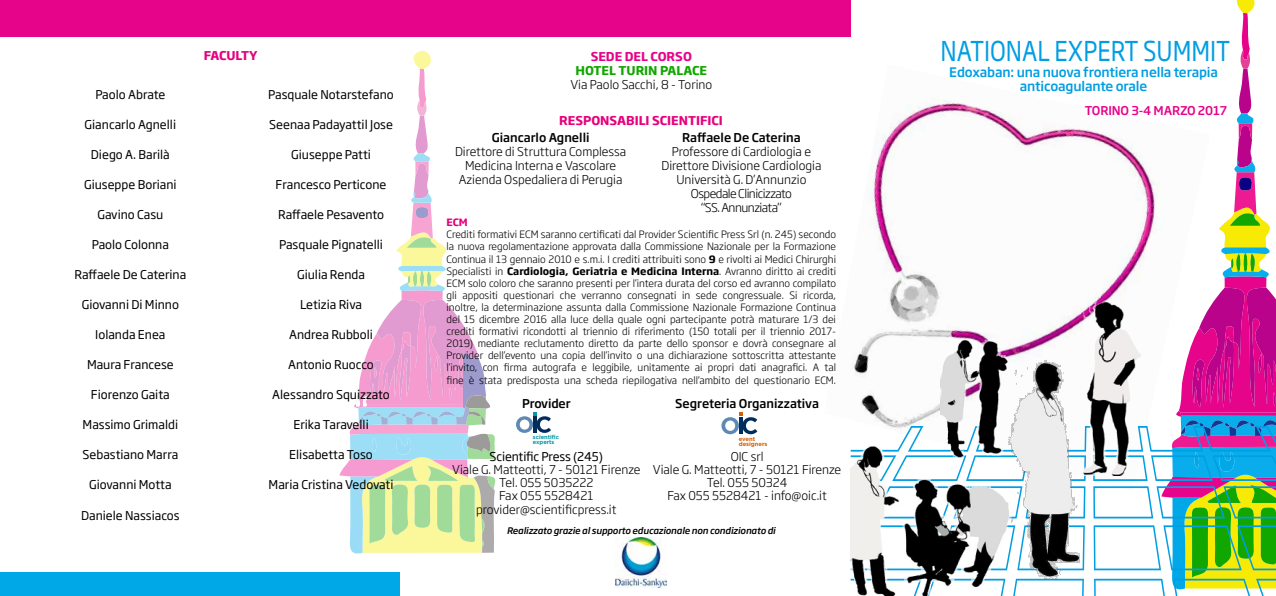
<style>
.page{position:relative;width:1276px;height:596px;background:#fff}
.page>*{position:absolute;margin:0;border:0;box-sizing:border-box;transform-origin:0 0}
.t1{font:27px "Soho Gothic Pro";color:#009ee3;scale:.85 1}
.t2{font:500 13px/14px "Soho Gothic Pro";letter-spacing:-.01em;color:#009ee3;text-align:center}
.t3{font:12px "Soho Gothic Pro";color:#000}
.t4{font:300 12px/14px "Soho Gothic Pro";color:#000;text-align:center}
.t5{font:500 12px "Soho Gothic Pro";color:#000}
.t6{font:700 12px "Soho Gothic Pro";color:#e6007d}
.t7{font:500 12px "Soho Gothic Pro";letter-spacing:-.01em;color:#e6058a}
.t8{font:700 12px "Soho Gothic Pro";color:#12a600}
.t9{font:700 12px "Soho Gothic Pro";color:#e6058a}
.t10{font:300 10px/12px "Soho Gothic Pro";color:#000;text-align:justify}
.t11{font:700 10px "Soho Gothic Pro";color:#e6007d}
.t12{font:italic 500 9px "Soho Gothic Pro";letter-spacing:-.01em;color:#000}
.t13{font:700 5.9px/5.4px "Gotham";color:#d75f00}
.t14{font:700 5.7px/5.3px "Gotham";color:#0099a8}
.s1{font-weight:700}
</style>
<div class="page">
<svg style="left:339px;top:50px;width:157px;height:504px"></svg>
<div style="left:0;top:0;width:850px;height:36px;background:#e6058a"></div>
<div style="left:0;top:572px;width:400px;height:23px;background:#00a8e8"></div>
<img style="left:615px;top:537px;width:52px;height:50px">
<svg style="left:721px;top:412px;width:36px;height:22px"></svg>
<svg style="left:516px;top:412px;width:35px;height:20px"></svg>
<img style="left:854px;top:100px;width:304px;height:325px">
<svg style="left:1176px;top:0;width:100px;height:425px"></svg>
<svg style="left:887px;top:425px;width:389px;height:170px"></svg>
<img style="left:1011px;top:350px;width:80px;height:245px">
<img style="left:940px;top:336px;width:71px;height:101px">
<img style="left:1082px;top:298px;width:58px;height:177px">
<img style="left:850px;top:437px;width:164px;height:158px">
<p class="t3" style="left:95px;top:85px;width:71px">Paolo Abrate</p>
<p class="t3" style="left:85px;top:115px;width:93px">Giancarlo Agnelli</p>
<p class="t3" style="left:91px;top:145px;width:80px">Diego A. Barilà</p>
<p class="t3" style="left:84px;top:175px;width:94px">Giuseppe Boriani</p>
<p class="t3" style="left:97px;top:205px;width:67px">Gavino Casu</p>
<p class="t3" style="left:92px;top:235px;width:78px">Paolo Colonna</p>
<p class="t3" style="left:74px;top:265px;width:113px">Raffaele De Caterina</p>
<p class="t3" style="left:82px;top:295px;width:99px">Giovanni Di Minno</p>
<p class="t3" style="left:95px;top:325px;width:72px">Iolanda Enea</p>
<p class="t3" style="left:87px;top:355px;width:88px">Maura Francese</p>
<p class="t3" style="left:91px;top:385px;width:80px">Fiorenzo Gaita</p>
<p class="t3" style="left:83px;top:415px;width:97px">Massimo Grimaldi</p>
<p class="t3" style="left:82px;top:445px;width:97px">Sebastiano Marra</p>
<p class="t3" style="left:89px;top:475px;width:84px">Giovanni Motta</p>
<p class="t3" style="left:81px;top:505px;width:100px">Daniele Nassiacos</p>
<p class="t6" style="left:204px;top:46px;width:55px">FACULTY</p>
<p class="t3" style="left:268px;top:85px;width:127px">Pasquale Notarstefano</p>
<p class="t3" style="left:269px;top:115px;width:125px">Seenaa Padayattil Jose</p>
<p class="t3" style="left:291px;top:145px;width:81px">Giuseppe Patti</p>
<p class="t3" style="left:276px;top:175px;width:112px">Francesco Perticone</p>
<p class="t3" style="left:278px;top:205px;width:107px">Raffaele Pesavento</p>
<p class="t3" style="left:279px;top:235px;width:105px">Pasquale Pignatelli</p>
<p class="t3" style="left:297px;top:265px;width:69px">Giulia Renda</p>
<p class="t3" style="left:300px;top:295px;width:64px">Letizia Riva</p>
<p class="t3" style="left:289px;top:325px;width:85px">Andrea Rubboli</p>
<p class="t3" style="left:288px;top:355px;width:87px">Antonio Ruocco</p>
<p class="t3" style="left:272px;top:385px;width:119px">Alessandro Squizzato</p>
<p class="t3" style="left:293px;top:415px;width:77px">Erika Taravelli</p>
<p class="t3" style="left:289px;top:445px;width:85px">Elisabetta Toso</p>
<p class="t3" style="left:269px;top:475px;width:126px">Maria Cristina Vedovati</p>
<p class="t9" style="left:590px;top:47px;width:103px">SEDE DEL CORSO</p>
<p class="t8" style="left:575px;top:61px;width:133px">HOTEL TURIN PALACE</p>
<p class="t4" style="left:570px;top:77px;width:143px">Via Paolo Sacchi, 8 - Torino</p>
<p class="t6" style="left:559px;top:111px;width:165px">RESPONSABILI SCIENTIFICI</p>
<p class="t5" style="left:492px;top:128px;width:99px">Giancarlo Agnelli</p>
<p class="t4" style="left:455px;top:144px;width:173px">Direttore di Struttura Complessa<br>Medicina Interna e Vascolare<br>Azienda Ospedaliera di Perugia</p>
<p class="t5" style="left:682px;top:128px;width:120px">Raffaele De Caterina</p>
<p class="t4" style="left:661px;top:144px;width:161px">Professore di Cardiologia e<br>Direttore Divisione Cardiologia<br>Università G. D’Annunzio<br>Ospedale Clinicizzato<br>“SS. Annunziata”</p>
<p class="t11" style="left:446px;top:215px;width:23px">ECM</p>
<p class="t10" style="left:446px;top:228px;width:391px">Crediti formativi ECM saranno certificati dal Provider Scientific Press Srl (n. 245) secondo la nuova regolamentazione approvata dalla Commissione Nazionale per la Formazione Continua il 13 gennaio 2010 e s.m.i. I crediti attribuiti sono <span class="s1">9</span> e rivolti ai Medici Chirurghi Specialisti in <span class="s1">Cardiologia, Geriatria e Medicina Interna</span>. Avranno diritto ai crediti ECM solo coloro che saranno presenti per l’intera durata del corso ed avranno compilato gli appositi questionari che verranno consegnati in sede congressuale. Si ricorda, inoltre, la determinazione assunta dalla Commissione Nazionale Formazione Continua del 15 dicembre 2016 alla luce della quale ogni partecipante potrà maturare 1/3 dei crediti formativi ricondotti al triennio di riferimento (150 totali per il triennio 2017- 2019) mediante reclutamento diretto da parte dello sponsor e dovrà consegnare al Provider dell’evento una copia dell’invito o una dichiarazione sottoscritta attestante l’invito, con firma autografa e leggibile, unitamente ai propri dati anagrafici. A tal</p>
<p class="t10" style="left:446px;top:373px;width:391px">fine è stata predisposta una scheda riepilogativa nell’ambito del questionario ECM.</p>
<p class="t5" style="left:522px;top:394px;width:50px">Provider</p>
<p class="t14" style="left:533px;top:434px;width:28px">scientific experts</p>
<p class="t3" style="left:489px;top:447px;width:115px">Scientific Press (245)</p>
<p class="t4" style="left:452px;top:462px;width:190px;line-height:13.3px">Viale G. Matteotti, 7 - 50121 Firenze<br>Tel. 055 5035222<br>Fax 055 5528421 provider@scientificpress.it</p>
<p class="t5" style="left:675px;top:394px;width:145px">Segreteria Organizzativa</p>
<p class="t13" style="left:738px;top:435px;width:30px">event designers</p>
<p class="t4" style="left:653px;top:449px;width:190px;line-height:13px">OIC srl<br>Viale G. Matteotti, 7 - 50121 Firenze<br>Tel. 055 50324<br>Fax 055 5528421 - info@oic.it</p>
<p class="t12" style="left:507px;top:523px;width:270px">Realizzato grazie al supporto educazionale non condizionato di</p>
<h1 class="t1" style="left:940px;top:30px;width:342px">NATIONAL EXPERT SUMMIT</h1>
<h2 class="t2" style="left:949px;top:64px;width:270px">Edoxaban: una nuova frontiera nella terapia anticoagulante orale</h2>
<p class="t7" style="left:1085px;top:101px;width:144px">TORINO 3-4 MARZO 2017</p>
</div>
